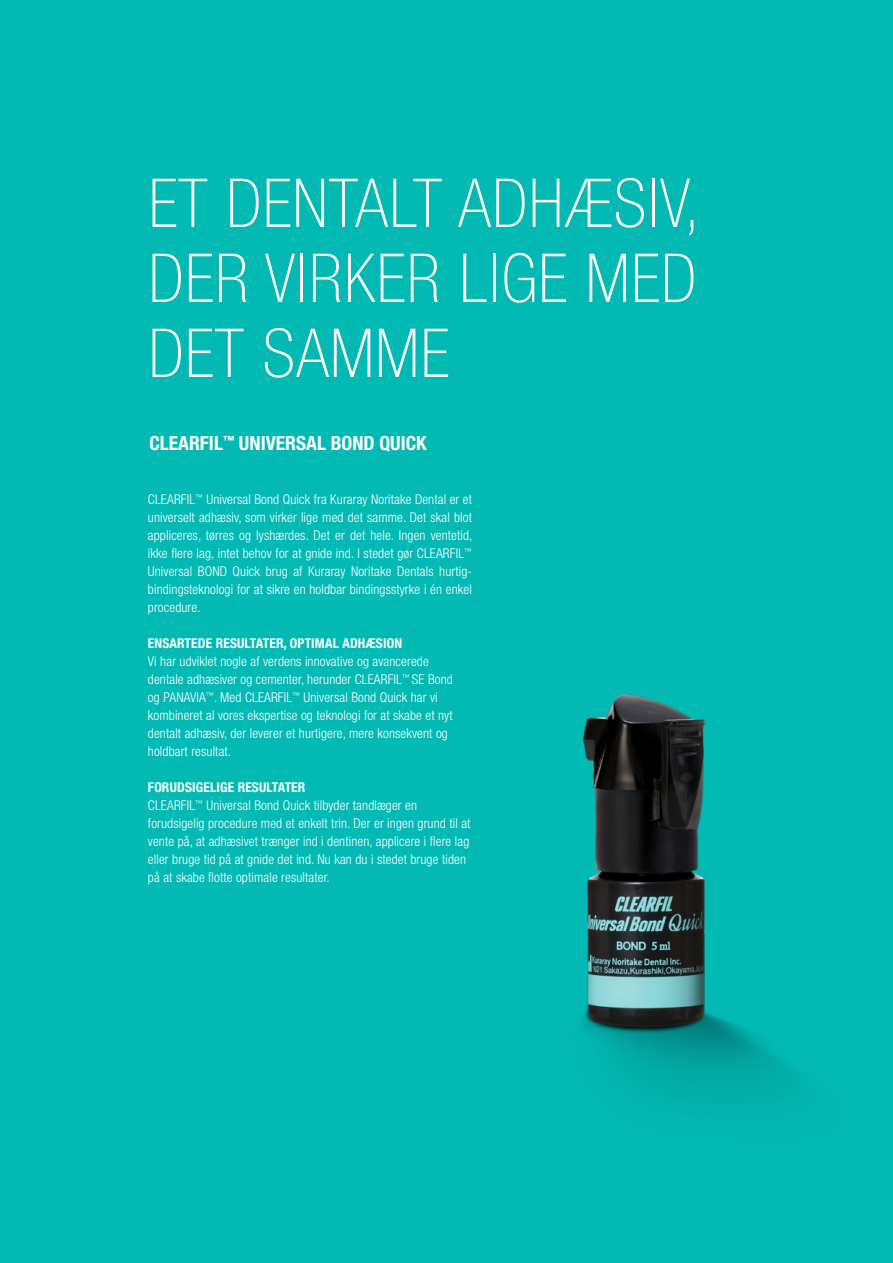
<style>
.page{position:relative;width:893px;height:1263px;background:#03b9b4}
.page>*{position:absolute;margin:0;border:0;box-sizing:border-box;transform-origin:0 0}
.t1{font:100 condensed 67.5px/75px "Helvetica Neue LT Std";letter-spacing:.02em;color:#fff;text-align:justify}
.t2{font:700 condensed 19.5px "Helvetica Neue LT Std";color:#fff}
.t3{font:300 condensed 13.5px/18px "Helvetica Neue LT Std";letter-spacing:.01em;color:#fff}
.t4{font:700 condensed 13.5px "Helvetica Neue LT Std";letter-spacing:.01em;color:#fff}
.s1{font-weight:700}
</style>
<div class="page">
<img style="left:582px;top:694px;width:203px;height:399px">
<h1 class="t1" style="left:148px;top:165px;width:553px">ET DENTALT ADHÆSIV, DER VIRKER LIGE MED DET SAMME</h1>
<h2 class="t2" style="left:149px;top:431px;width:279px">CLEARFIL<sup>™</sup> UNIVERSAL BOND QUICK</h2>
<p class="t3" style="left:148px;top:490px;width:326px;text-align:justify">CLEARFIL<sup>™</sup> Universal Bond Quick fra Kuraray Noritake Dental er et universelt adhæsiv, som virker lige med det samme. Det skal blot appliceres, tørres og lyshærdes. Det er det hele. Ingen ventetid, ikke flere lag, intet behov for at gnide ind. I stedet gør CLEARFIL<sup>™ </sup>Universal BOND Quick brug af Kuraray Noritake Dentals hurtig&shy;bindingsteknologi for at sikre en holdbar bindingsstyrke i én enkel procedure.</p>
<p class="t4" style="left:148px;top:635px;width:256px">ENSARTEDE RESULTATER, OPTIMAL ADHÆSION</p>
<p class="t3" style="left:148px;top:652px;width:306px">Vi har udviklet nogle af verdens innovative og avancerede dentale adhæsiver og cementer, herunder CLEARFIL<sup>™</sup> SE Bond og PANAVIA<sup>™</sup>. Med CLEARFIL<sup>™</sup> Universal Bond Quick har vi kombineret al vores ekspertise og teknologi for at skabe et nyt dentalt adhæsiv, der leverer et hurtigere, mere konsekvent og holdbart resultat.</p>
<p class="t3" style="left:148px;top:778px;width:324px"><span class="s1">FORUDSIGELIGE RESULTATER<br></span>CLEARFIL<sup>™</sup> Universal Bond Quick tilbyder tandlæger en forudsigelig procedure med et enkelt trin. Der er ingen grund til at vente på, at adhæsivet trænger ind i dentinen, applicere i flere lag eller bruge tid på at gnide det ind. Nu kan du i stedet bruge tiden på at skabe flotte optimale resultater.</p>
</div>
